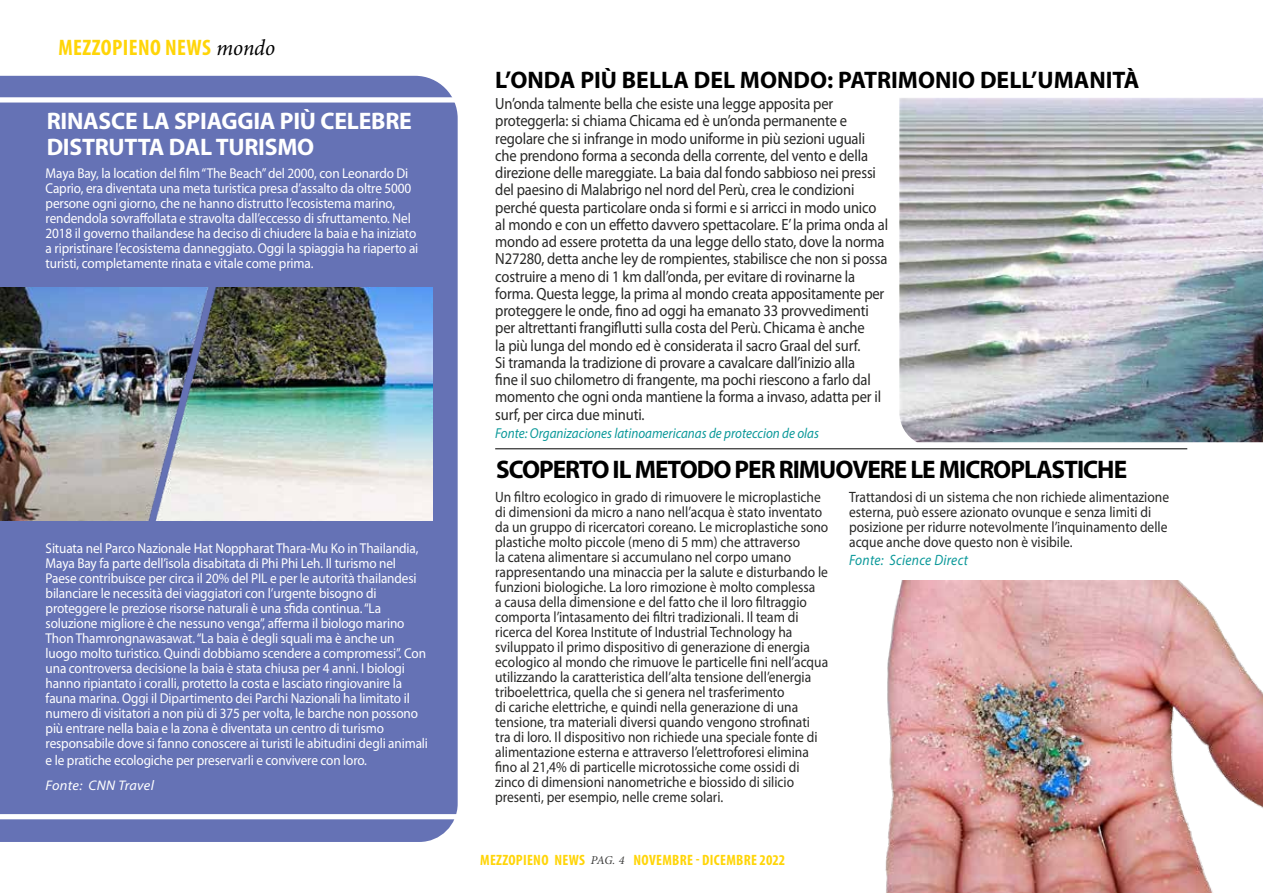
<style>
.page{position:relative;width:1263px;height:893px;background:#fff}
.page>*{position:absolute;margin:0;border:0;box-sizing:border-box;transform-origin:0 0}
.t1{font:700 25.5px "Myriad Pro";letter-spacing:-.04em;color:#000}
.t2{font:700 24px/25.5px "Myriad Pro";letter-spacing:-.01em;color:#fff}
.t3{font:700 24px "Myriad Pro";color:#000}
.t4{font:700 condensed 22.5px "Myriad Pro";letter-spacing:.02em;color:#ffd508}
.t5{font:16.2px/17.2px "Myriad Pro";letter-spacing:-.01em;color:#282827;scale:.9 1}
.t6{font:15px/15px "Myriad Pro";color:#282827;scale:.9 1}
.t7{font:700 condensed 15px "Myriad Pro";letter-spacing:.02em;color:#ffd508}
.t8{font:italic 15px "Myriad Pro";letter-spacing:.02em;color:#0c999a;scale:.9 1}
.t9{font:italic 14.4px "Myriad Pro";color:#0c999a;scale:.91 1}
.t10{font:14.25px/15px "Myriad Pro";letter-spacing:-.01em;color:#fff;scale:.93 1}
.t11{font:italic 13.95px "Myriad Pro";letter-spacing:.02em;color:#fff}
.s1{font-family:"Minion Pro";font-weight:400;font-style:italic;font-stretch:normal;color:#000}
.s2{font-family:"Minion Pro";font-weight:400;font-style:italic;font-stretch:normal;font-size:12px;color:#3c3c3b}
</style>
<div class="page">
<div style="left:0;top:76px;width:458px;height:766px;background:#6572b5"></div>
<svg style="left:0;top:814px;width:458px;height:5px"></svg>
<svg style="left:0;top:97px;width:458px;height:6px"></svg>
<hr style="left:495px;top:449px;width:692px;height:1px;background:#000">
<img style="left:899px;top:98px;width:364px;height:344px">
<img style="left:0;top:288px;width:432px;height:233px">
<img style="left:885px;top:580px;width:378px;height:313px">
<h3 class="t4" style="left:58px;top:34px;width:218px">MEZZOPIENO NEWS <span class="s1">mondo</span></h3>
<h2 class="t3" style="left:495px;top:64px;width:646px">L’ONDA PIÙ BELLA DEL MONDO: PATRIMONIO DELL’UMANITÀ</h2>
<h2 class="t2" style="left:47px;top:107px;width:367px">RINASCE LA SPIAGGIA PIÙ CELEBRE<br>DISTRUTTA DAL TURISMO</h2>
<p class="t5" style="left:495px;top:95px;width:438px">Un’onda talmente bella che esiste una legge apposita per proteggerla: si chiama Chicama ed è un’onda permanente e regolare che si infrange in modo uniforme in più sezioni uguali che prendono forma a seconda della corrente, del vento e della direzione delle mareggiate. La baia dal fondo sabbioso nei pressi del paesino di Malabrigo nel nord del Perù, crea le condizioni perché questa particolare onda si formi e si arricci in modo unico al mondo e con un effetto davvero spettacolare. E’ la prima onda al mondo ad essere protetta da una legge dello stato, dove la norma N27280, detta anche ley de rompientes, stabilisce che non si possa costruire a meno di 1 km dall’onda, per evitare di rovinarne la forma. Questa legge, la prima al mondo creata appositamente per proteggere le onde, fino ad oggi ha emanato 33 provvedimenti per altrettanti frangiflutti sulla costa del Perù. Chicama è anche<br>la più lunga del mondo ed è considerata il sacro Graal del surf.<br>Si tramanda la tradizione di provare a cavalcare dall’inizio alla<br>fine il suo chilometro di frangente, ma pochi riescono a farlo dal momento che ogni onda mantiene la forma a invaso, adatta per il surf, per circa due minuti.</p>
<p class="t9" style="left:495px;top:424px;width:357px">Fonte: Organizaciones latinoamericanas de proteccion de olas</p>
<p class="t10" style="left:46px;top:166px;width:402px">Maya Bay, la location del film “The Beach” del 2000, con Leonardo Di Caprio, era diventata una meta turistica presa d’assalto da oltre 5000 persone ogni giorno, che ne hanno distrutto l’ecosistema marino, rendendola sovraffollata e stravolta dall’eccesso di sfruttamento. Nel 2018 il governo thailandese ha deciso di chiudere la baia e ha iniziato a ripristinare l’ecosistema danneggiato. Oggi la spiaggia ha riaperto ai turisti, completamente rinata e vitale come prima.</p>
<p class="t10" style="left:46px;top:541px;width:413px">Situata nel Parco Nazionale Hat Noppharat Thara-Mu Ko in Thailandia, Maya Bay fa parte dell’isola disabitata di Phi Phi Leh. Il turismo nel Paese contribuisce per circa il 20% del PIL e per le autorità thailandesi bilanciare le necessità dei viaggiatori con l’urgente bisogno di proteggere le preziose risorse naturali è una sfida continua. “La soluzione migliore è che nessuno venga”, afferma il biologo marino Thon Thamrongnawasawat. “La baia è degli squali ma è anche un luogo molto turistico. Quindi dobbiamo scendere a compromessi”. Con una controversa decisione la baia è stata chiusa per 4 anni. I biologi hanno ripiantato i coralli, protetto la costa e lasciato ringiovanire la fauna marina. Oggi il Dipartimento dei Parchi Nazionali ha limitato il numero di visitatori a non più di 375 per volta, le barche non possono più entrare nella baia e la zona è diventata un centro di turismo responsabile dove si fanno conoscere ai turisti le abitudini degli animali</p>
<p class="t10" style="left:46px;top:752px;width:347px">e le pratiche ecologiche per preservarli e convivere con loro.</p>
<p class="t11" style="left:46px;top:777px;width:110px">Fonte: CNN Travel</p>
<h1 class="t1" style="left:496px;top:453px;width:632px">SCOPERTO IL METODO PER RIMUOVERE LE MICROPLASTICHE</h1>
<p class="t6" style="left:495px;top:489px;width:372px">Un filtro ecologico in grado di rimuovere le microplastiche di dimensioni da micro a nano nell’acqua è stato inventato da un gruppo di ricercatori coreano. Le microplastiche sono plastiche molto piccole (meno di 5 mm) che attraverso<br>la catena alimentare si accumulano nel corpo umano rappresentando una minaccia per la salute e disturbando le funzioni biologiche. La loro rimozione è molto complessa<br>a causa della dimensione e del fatto che il loro filtraggio comporta l’intasamento dei filtri tradizionali. Il team di ricerca del Korea Institute of Industrial Technology ha sviluppato il primo dispositivo di generazione di energia ecologico al mondo che rimuove le particelle fini nell’acqua utilizzando la caratteristica dell’alta tensione dell’energia triboelettrica, quella che si genera nel trasferimento<br>di cariche elettriche, e quindi nella generazione di una tensione, tra materiali diversi quando vengono strofinati tra di loro. Il dispositivo non richiede una speciale fonte di alimentazione esterna e attraverso l’elettroforesi elimina fino al 21,4% di particelle microtossiche come ossidi di zinco di dimensioni nanometriche e biossido di silicio presenti, per esempio, nelle creme solari.</p>
<p class="t6" style="left:849px;top:489px;width:357px">Trattandosi di un sistema che non richiede alimentazione esterna, può essere azionato ovunque e senza limiti di posizione per ridurre notevolmente l’inquinamento delle acque anche dove questo non è visibile.</p>
<p class="t8" style="left:849px;top:551px;width:134px">Fonte: Science Direct</p>
<p class="t7" style="left:480px;top:851px;width:146px">MEZZOPIENO NEWS <span class="s2">PAG. 4</span></p>
<p class="t7" style="left:633px;top:851px;width:153px">NOVEMBRE - DICEMBRE 2022</p>
</div>
